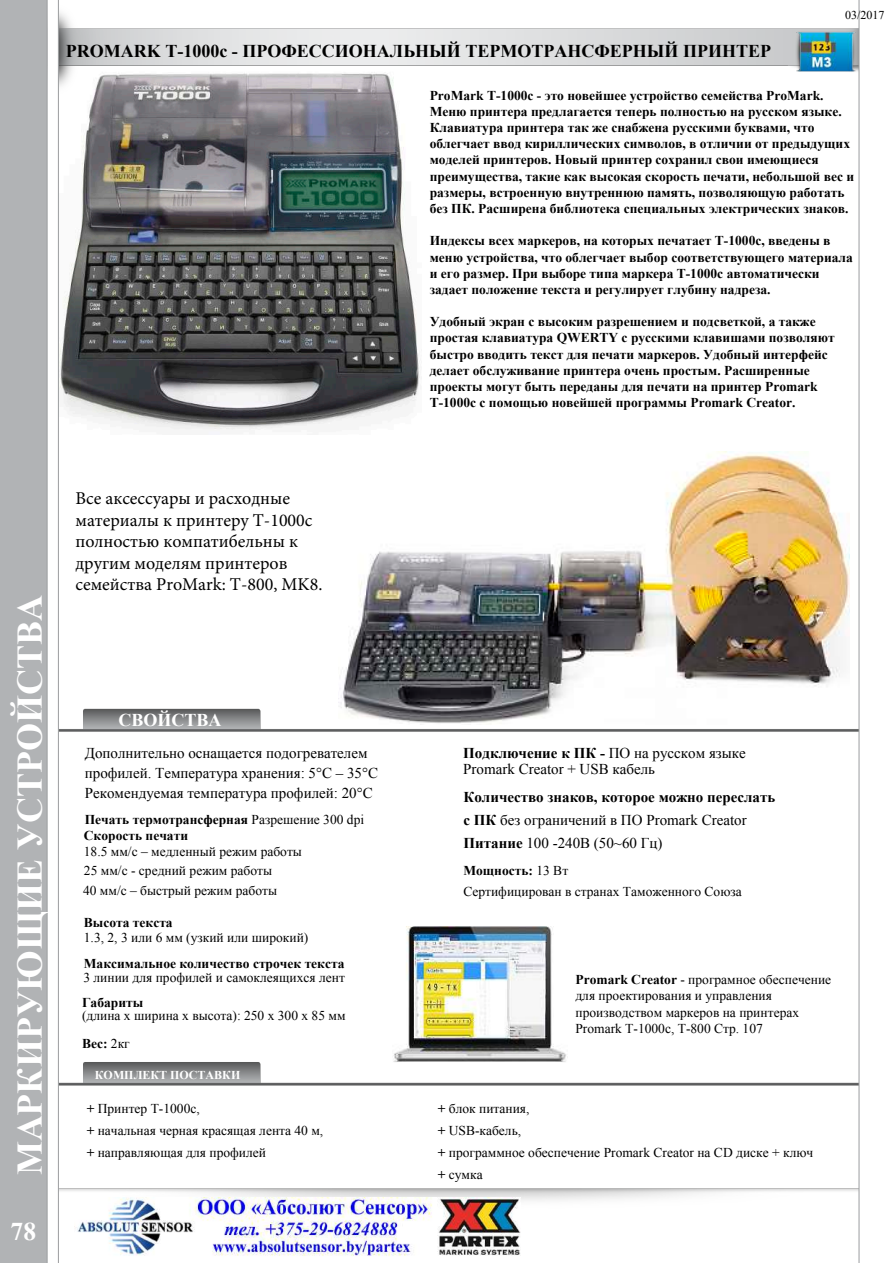
<style>
.page{position:relative;width:893px;height:1263px;background:#fff}
.page>*{position:absolute;margin:0;border:0;box-sizing:border-box;transform-origin:0 0}
.t1{font:700 36px "Times New Roman";color:#fff}
.t2{font:700 25.5px "Times New Roman";color:#fff}
.t3{font:18px/21.6px "Minion Pro";color:#000}
.t4{font:700 18px "Times New Roman";color:#000}
.t5{font:700 18px "Times New Roman";color:#fff}
.t6{font:15px/19.6px "Times New Roman";color:#000}
.t7{font:700 15px/23px "Times New Roman";color:#000}
.t8{font:700 13.5px/16.2px "Times New Roman";color:#000}
.t9{font:13.5px/22.2px "Times New Roman";color:#000}
.t10{font:13.5px/16.2px "Times New Roman";color:#000}
.t11{font:700 12px "Times New Roman";color:#fff}
.t12{font:12px "Times New Roman";color:#000}
.s1{font-style:inherit}
.s2{font-weight:700}
.s3{font-weight:400}
</style>
<div class="page">
<img style="left:59px;top:115px;width:361px;height:315px">
<img style="left:59px;top:12px;width:800px;height:103px">
<div style="left:0;top:0;width:47px;height:1263px;background:#b1b3b5"></div>
<img style="left:59px;top:706px;width:800px;height:30px">
<img style="left:59px;top:1059px;width:800px;height:30px">
<svg style="left:47px;top:0;width:12px;height:1263px"></svg>
<svg style="left:859px;top:77px;width:1px;height:1186px"></svg>
<img style="left:790px;top:0;width:70px;height:77px">
<img style="left:339px;top:451px;width:510px;height:273px">
<img style="left:74px;top:1197px;width:447px;height:59px">
<img style="left:393px;top:927px;width:175px;height:136px">
<h3 class="t4" style="left:66px;top:38px;width:707px">PROMARK T-1000c - ПРОФЕССИОНАЛЬНЫЙ ТЕРМОТРАНСФЕРНЫЙ ПРИНТЕР</h3>
<p class="t12" style="left:845px;top:7px;width:41px">03/2017</p>
<p class="t8" style="left:430px;top:87px;width:426px">ProMark Т-1000c - это новейшее устройство семейства ProMark.<br>Меню принтера предлагается теперь полностью на русском языке.<br>Клавиатура принтера так же снабжена русскими буквами, что облегчает ввод кириллических символов, в отличии от предыдущих моделей принтеров. Новый принтер сохранил свои имеющиеся преимущества, такие как высокая скорость печати, небольшой вес и размеры, встроенную внутреннюю память, позволяющую работать без ПК. Расширена библиотека специальных электрических знаков.</p>
<p class="t8" style="left:430px;top:232px;width:425px">Индексы всех маркеров, на которых печатает T-1000c, введены в меню устройства, что облегчает выбор соответствующего материала и его размер. При выборе типа маркера Т-1000c автоматически задает положение текста и регулирует глубину надреза.</p>
<p class="t8" style="left:430px;top:313px;width:406px">Удобный экран с высоким разрешением и подсветкой, а также простая клавиатура QWERTY с русскими клавишами позволяют быстро вводить текст для печати маркеров. Удобный интерфейс делает обслуживание принтера очень простым. Расширенные проекты могут быть переданы <span class="s1">для печати</span> на <span class="s1">принтер Promark </span>T-1000c с помощью новейшей программы <span class="s1">Promark Creator.</span></p>
<h1 class="t1" style="left:5px;top:1175px;width:582px;rotate:-90deg">МАРКИРУЮЩИЕ УСТРОЙСТВА</h1>
<h2 class="t2" style="left:11px;top:1214px;width:27px">7<span class="s1">8</span></h2>
<h3 class="t3" style="left:75px;top:487px;width:248px">Все аксессуары и расходные материалы к принтеру Т-1000с полностью компатибельны к другим моделям принтеров семейства ProMark: T-800, MK8.</h3>
<h3 class="t5" style="left:118px;top:708px;width:105px">СВОЙСТВА</h3>
<p class="t6" style="left:85px;top:743px;width:295px"><span class="s1">Д</span>ополнительно оснащается подогревателем профилей. Температура хранения: 5°C – 35°C<br>Рекомендуемая температура профилей: 20°C</p>
<p class="t9" style="left:84px;top:812px;width:282px;line-height:15.6px"><span class="s2">Печать термотрансферная</span> Разрешение 300 dpi<br><span class="s2">Скорость печати<br></span>18.5 мм/<span class="s1">с</span> – медленный режим работы</p>
<p class="t9" style="left:83px;top:860px;width:196px;line-height:20.7px">25 мм/<span class="s1">с</span> - средний режим работы<br>40 мм/<span class="s1">с</span> – быстрый режим работы</p>
<p class="t8" style="left:84px;top:914px;width:90px">Высота текста</p>
<p class="t9" style="left:84px;top:926px;width:226px">1.3, 2, 3 или 6 мм (узкий или широкий)</p>
<p class="t8" style="left:84px;top:955px;width:262px">Максимальное количество строчек текста</p>
<p class="t9" style="left:83px;top:966px;width:263px">3 линии для профилей и самоклеящихся лент</p>
<p class="t8" style="left:82px;top:993px;width:63px">Габариты</p>
<p class="t9" style="left:82px;top:1002px;width:265px;line-height:27.6px">(длина x ширина x высота): 250 x 300 x 85 мм<br><span class="s2">Вес:</span> <span class="s1">2кг</span></p>
<p class="t11" style="left:95px;top:1067px;width:147px">КОМПЛЕКТ <span class="s1">ПОСТАВКИ</span></p>
<p class="t6" style="left:463px;top:744px;width:284px;line-height:16.5px"><span class="s2">Подключение к ПК -</span> ПО на русском языке<br><span class="s1">Promark Creator</span> + USB кабель</p>
<p class="t7" style="left:464px;top:785px;width:313px">Количество знаков, которое можно переслать с ПК <span class="s3">б</span><span class="s3">ез ограничени</span><span class="s3">й</span> <span class="s3">в</span> <span class="s3">ПО Promark Creator<br></span>Питание <span class="s3">100 -240В (50~60 Гц)</span></p>
<p class="t9" style="left:463px;top:860px;width:280px;line-height:20.7px"><span class="s2">Мощность:</span> 13 Вт<br>Сертифицирован в странах Таможенного Союза</p>
<p class="t10" style="left:575px;top:971px;width:257px"><span class="s2">Promark Creator</span> - програмное обеспечение для проектирования и управления производством маркеров на принтерах Promark T-1000c, T-800 Стр. 107</p>
<p class="t9" style="left:87px;top:1097px;width:238px"><span class="s2">+</span> Принтер T-<span class="s1">10</span>00<span class="s1">с</span>,<br><span class="s2">+</span> начальная черная красящая лента 40 м, <span class="s2">+</span> направляющая для профилей</p>
<p class="t9" style="left:438px;top:1097px;width:377px"><span class="s2">+</span> блок питания,<br><span class="s2">+</span> USB-кабель,<br><span class="s2">+</span> программное обеспечение <span class="s1">Promark Creator</span> на CD диске <span class="s1">+ ключ</span></p>
<p class="t9" style="left:438px;top:1164px;width:46px"><span class="s2">+</span> сумка</p>
</div>
